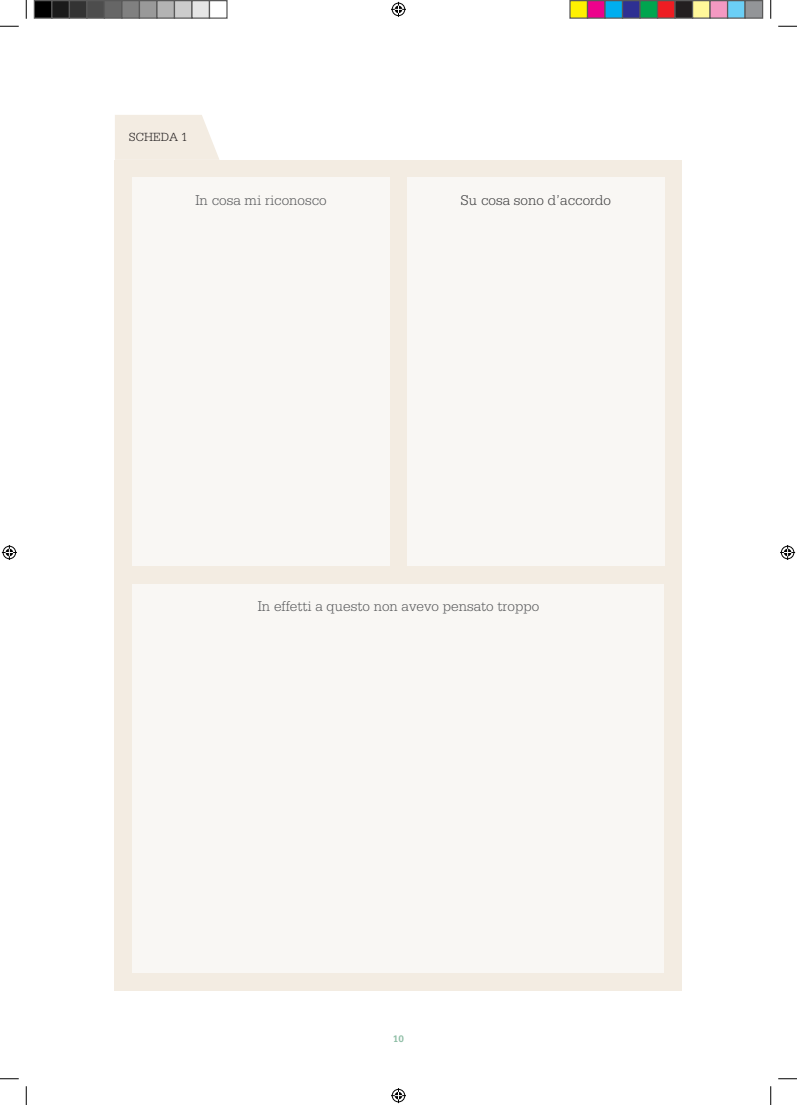
<style>
.page{position:relative;width:797px;height:1105px;background:#fff}
.page>*{position:absolute;margin:0;border:0;box-sizing:border-box;transform-origin:0 0}
.t1{font:300 15px "Serifa Std";color:#57585a}
.t2{font:300 15px "Serifa Std";color:#3e3e3f}
.t3{font:300 12.5px "Serifa Std";color:#231f20}
.t4{font:700 10px "Serifa Std";color:#8fbea6}
</style>
<div class="page">
<div style="left:115px;top:160px;width:567px;height:830px;background:#f3ece2"></div>
<div style="left:133px;top:178px;width:256px;height:388px;background:#f9f7f4"></div>
<div style="left:407px;top:178px;width:257px;height:388px;background:#f9f7f4"></div>
<div style="left:133px;top:584px;width:531px;height:388px;background:#f9f7f4"></div>
<svg style="left:115px;top:115px;width:104px;height:45px;background:#f3ede4"></svg>
<svg style="left:0;top:25px;width:19px;height:2px"></svg>
<svg style="left:778px;top:25px;width:19px;height:2px"></svg>
<svg style="left:0;top:1078px;width:19px;height:1px"></svg>
<svg style="left:778px;top:1078px;width:19px;height:1px"></svg>
<svg style="left:25px;top:0;width:2px;height:19px"></svg>
<svg style="left:25px;top:1086px;width:2px;height:19px"></svg>
<svg style="left:770px;top:0;width:1px;height:19px"></svg>
<svg style="left:770px;top:1086px;width:1px;height:19px"></svg>
<svg style="left:391px;top:2px;width:15px;height:15px"></svg>
<svg style="left:391px;top:1088px;width:15px;height:15px"></svg>
<svg style="left:2px;top:545px;width:15px;height:15px"></svg>
<svg style="left:780px;top:545px;width:15px;height:15px"></svg>
<div style="left:34px;top:1px;width:18px;height:17px;background:#000"></div>
<div style="left:34px;top:0;width:18px;height:19px;border:1px solid #595959"></div>
<div style="left:52px;top:1px;width:17px;height:17px;background:#1a1a1a"></div>
<div style="left:51px;top:0;width:19px;height:19px;border:1px solid #595959"></div>
<div style="left:69px;top:1px;width:18px;height:17px;background:#333"></div>
<div style="left:69px;top:0;width:19px;height:19px;border:1px solid #595959"></div>
<div style="left:87px;top:1px;width:17px;height:17px;background:#4d4d4d"></div>
<div style="left:86px;top:0;width:19px;height:19px;border:1px solid #595959"></div>
<div style="left:104px;top:1px;width:18px;height:17px;background:#666"></div>
<div style="left:104px;top:0;width:18px;height:19px;border:1px solid #595959"></div>
<div style="left:122px;top:1px;width:17px;height:17px;background:#808080"></div>
<div style="left:121px;top:0;width:19px;height:19px;border:1px solid #595959"></div>
<div style="left:139px;top:1px;width:18px;height:17px;background:#999"></div>
<div style="left:139px;top:0;width:19px;height:19px;border:1px solid #595959"></div>
<div style="left:157px;top:1px;width:17px;height:17px;background:#b3b3b3"></div>
<div style="left:156px;top:0;width:19px;height:19px;border:1px solid #595959"></div>
<div style="left:174px;top:1px;width:18px;height:17px;background:#ccc"></div>
<div style="left:174px;top:0;width:18px;height:19px;border:1px solid #595959"></div>
<div style="left:192px;top:1px;width:17px;height:17px;background:#e6e6e6"></div>
<div style="left:191px;top:0;width:19px;height:19px;border:1px solid #595959"></div>
<div style="left:209px;top:0;width:19px;height:19px;border:1px solid #595959"></div>
<div style="left:570px;top:1px;width:17px;height:17px;background:#fff101"></div>
<div style="left:569px;top:0;width:19px;height:19px;border:1px solid #595959"></div>
<div style="left:587px;top:1px;width:18px;height:17px;background:#ed028c"></div>
<div style="left:587px;top:0;width:18px;height:19px;border:1px solid #595959"></div>
<div style="left:605px;top:1px;width:17px;height:17px;background:#00aeef"></div>
<div style="left:604px;top:0;width:19px;height:19px;border:1px solid #595959"></div>
<div style="left:622px;top:1px;width:18px;height:17px;background:#2e3092"></div>
<div style="left:622px;top:0;width:18px;height:19px;border:1px solid #595959"></div>
<div style="left:640px;top:1px;width:17px;height:17px;background:#00a54f"></div>
<div style="left:639px;top:0;width:19px;height:19px;border:1px solid #595959"></div>
<div style="left:657px;top:1px;width:18px;height:17px;background:#ee1d23"></div>
<div style="left:657px;top:0;width:18px;height:19px;border:1px solid #595959"></div>
<div style="left:675px;top:1px;width:17px;height:17px;background:#231f20"></div>
<div style="left:674px;top:0;width:19px;height:19px;border:1px solid #595959"></div>
<div style="left:692px;top:1px;width:18px;height:17px;background:#fff79a"></div>
<div style="left:692px;top:0;width:18px;height:19px;border:1px solid #595959"></div>
<div style="left:710px;top:1px;width:17px;height:17px;background:#f499c2"></div>
<div style="left:709px;top:0;width:19px;height:19px;border:1px solid #595959"></div>
<div style="left:727px;top:1px;width:18px;height:17px;background:#6bcff6"></div>
<div style="left:727px;top:0;width:18px;height:19px;border:1px solid #595959"></div>
<div style="left:745px;top:1px;width:17px;height:17px;background:#939598"></div>
<div style="left:744px;top:0;width:19px;height:19px;border:1px solid #595959"></div>
<p class="t3" style="left:129px;top:130px;width:60px">scheda 1</p>
<p class="t1" style="left:195px;top:192px;width:133px">In cosa mi riconosco</p>
<p class="t2" style="left:460px;top:192px;width:152px">Su cosa sono d’accordo</p>
<p class="t1" style="left:258px;top:598px;width:283px">In effetti a questo non avevo pensato troppo</p>
<p class="t4" style="left:393px;top:1033px;width:13px">10</p>
</div>
